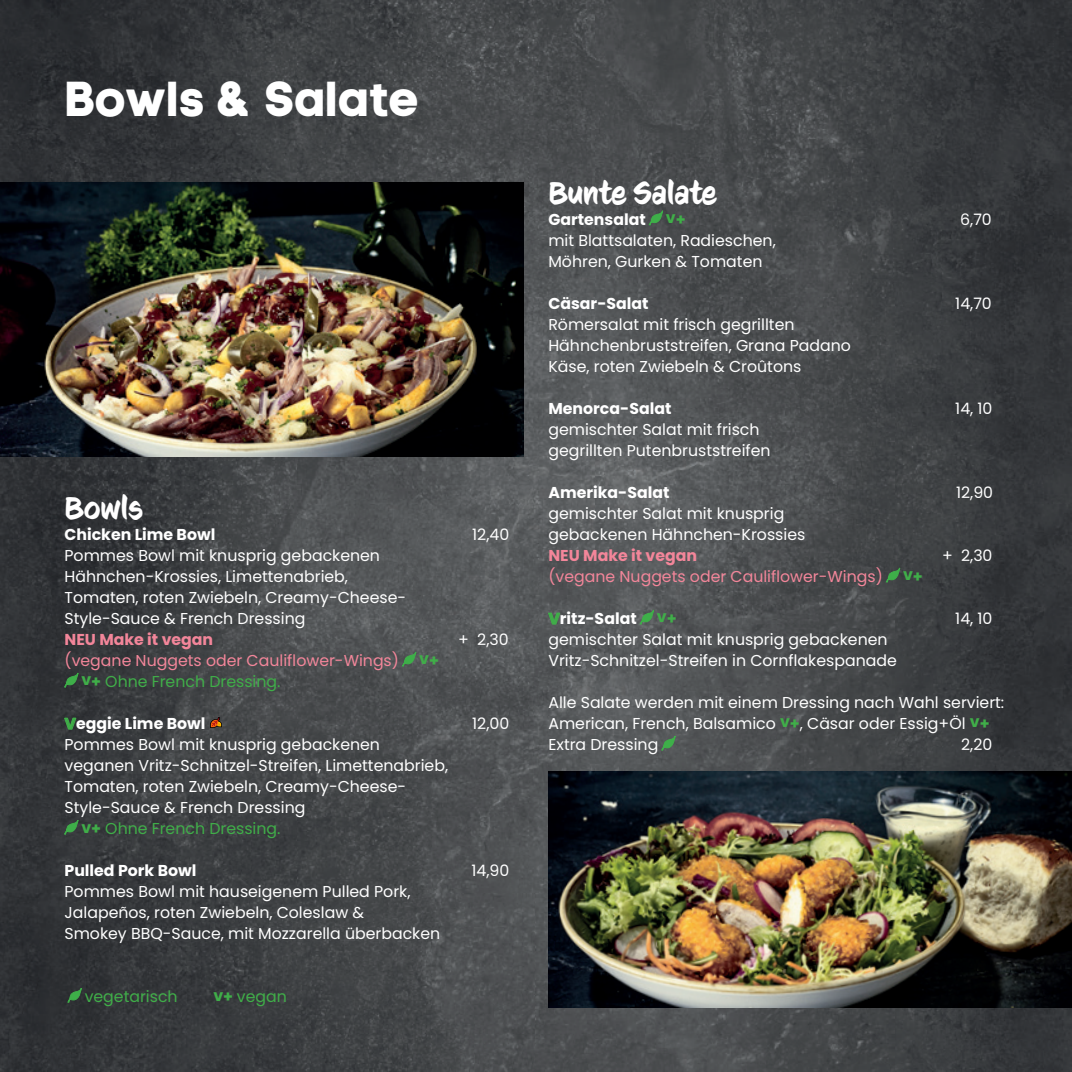
<style>
.page{position:relative;width:1072px;height:1072px;background:#fff}
.page>*{position:absolute;margin:0;border:0;box-sizing:border-box;transform-origin:0 0}
.t1{font:49px "Code Pro Bold LC";color:#fff}
.t2{font:31.5px "CC Sign Language";color:#fff}
.t3{font:15.75px/21px "Poppins";color:#fff}
.t4{font:700 15.75px "Poppins";color:#fff}
.t5{font:15.75px "Poppins";color:#f3869a}
.t6{font:15.75px "Poppins";color:#40ae49}
.t7{font:700 15.75px "Poppins";color:#f3869a}
.t8{font:700 15.75px "Poppins";color:#40ae49}
.s1{font-weight:700}
.s2{color:#40ae49}
.s3{font-weight:700;color:#40ae49}
</style>
<div class="page">
<img style="left:0;top:0;width:1071px;height:1071px">
<img style="left:548px;top:771px;width:523px;height:236px">
<img style="left:0;top:183px;width:523px;height:273px">
<svg style="left:402px;top:652px;width:14px;height:14px"></svg>
<svg style="left:64px;top:673px;width:14px;height:14px"></svg>
<svg style="left:64px;top:820px;width:14px;height:14px"></svg>
<svg style="left:68px;top:988px;width:13px;height:14px"></svg>
<svg style="left:649px;top:211px;width:13px;height:14px"></svg>
<svg style="left:886px;top:568px;width:13px;height:14px"></svg>
<svg style="left:640px;top:610px;width:13px;height:14px"></svg>
<svg style="left:661px;top:736px;width:14px;height:14px"></svg>
<svg style="left:210px;top:717px;width:12px;height:11px"></svg>
<h1 class="t1" style="left:64px;top:69px;width:357px">Bowls &amp; Salate</h1>
<h2 class="t2" style="left:64px;top:491px;width:80px">Bowls</h2>
<p class="t4" style="left:64px;top:525px;width:152px">Chicken Lime Bowl</p>
<p class="t3" style="left:472px;top:524px;width:39px">12,40</p>
<p class="t3" style="left:64px;top:545px;width:343px">Pommes Bowl mit knusprig gebackenen Hähnchen-Krossies, Limettenabrieb, Tomaten, roten Zwiebeln, Creamy-Cheese-Style-Sauce &amp; French Dressing</p>
<p class="t7" style="left:64px;top:630px;width:150px">NEU Make it vegan</p>
<p class="t3" style="left:458px;top:629px;width:52px">+ 2,30</p>
<p class="t5" style="left:64px;top:651px;width:336px">(vegane Nuggets oder Cauliflower-Wings)</p>
<p class="t8" style="left:419px;top:650px;width:21px">v+</p>
<p class="t6" style="left:81px;top:672px;width:201px"><span class="s1">v+</span> Ohne French Dressing.</p>
<p class="t4" style="left:64px;top:714px;width:142px"><span class="s2">V</span>eggie Lime Bowl</p>
<p class="t3" style="left:472px;top:713px;width:38px">12,00</p>
<p class="t3" style="left:64px;top:734px;width:317px">Pommes Bowl mit knusprig gebackenen</p>
<p class="t3" style="left:64px;top:755px;width:385px">veganen Vritz-Schnitzel-Streifen, Limettenabrieb,</p>
<p class="t3" style="left:64px;top:776px;width:343px">Tomaten, roten Zwiebeln, Creamy-Cheese-</p>
<p class="t3" style="left:64px;top:797px;width:242px">Style-Sauce &amp; French Dressing</p>
<p class="t6" style="left:81px;top:819px;width:201px"><span class="s1">v+</span> Ohne French Dressing.</p>
<p class="t4" style="left:64px;top:861px;width:133px">Pulled Pork Bowl</p>
<p class="t3" style="left:471px;top:860px;width:39px">14,90</p>
<p class="t3" style="left:64px;top:881px;width:377px">Pommes Bowl mit hauseigenem Pulled Pork,<br>Jalapeños, roten Zwiebeln, Coleslaw &amp;<br>Smokey BBQ-Sauce, mit Mozzarella überbacken</p>
<p class="t6" style="left:85px;top:987px;width:95px">vegetarisch</p>
<p class="t6" style="left:213px;top:987px;width:75px"><span class="s1">v+</span> vegan</p>
<h2 class="t2" style="left:548px;top:176px;width:170px">Bunte Salate</h2>
<p class="t4" style="left:548px;top:210px;width:99px">Gartensalat</p>
<p class="t8" style="left:666px;top:209px;width:21px">v+</p>
<p class="t3" style="left:960px;top:209px;width:33px">6,70</p>
<p class="t3" style="left:548px;top:230px;width:229px">mit Blattsalaten, Radieschen,<br>Möhren, Gurken &amp; Tomaten</p>
<p class="t4" style="left:548px;top:294px;width:102px">Cäsar-Salat</p>
<p class="t3" style="left:955px;top:293px;width:38px">14,70</p>
<p class="t3" style="left:548px;top:314px;width:304px">Römersalat mit frisch gegrillten<br>Hähnchenbruststreifen, Grana Padano<br>Käse, roten Zwiebeln &amp; Croûtons</p>
<p class="t4" style="left:548px;top:399px;width:125px">Menorca-Salat</p>
<p class="t3" style="left:955px;top:398px;width:39px">14, 10</p>
<p class="t3" style="left:548px;top:419px;width:224px">gemischter Salat mit frisch gegrillten Putenbruststreifen</p>
<p class="t4" style="left:548px;top:483px;width:123px">Amerika-Salat</p>
<p class="t3" style="left:956px;top:482px;width:39px">12,90</p>
<p class="t3" style="left:548px;top:503px;width:258px">gemischter Salat mit knusprig gebackenen Hähnchen-Krossies</p>
<p class="t7" style="left:548px;top:546px;width:150px">NEU Make it vegan</p>
<p class="t3" style="left:942px;top:545px;width:52px">+ 2,30</p>
<p class="t5" style="left:548px;top:567px;width:336px">(vegane Nuggets oder Cauliflower-Wings)</p>
<p class="t8" style="left:903px;top:566px;width:21px">v+</p>
<p class="t4" style="left:548px;top:609px;width:90px"><span class="s2">V</span>ritz-Salat</p>
<p class="t8" style="left:657px;top:608px;width:21px">v+</p>
<p class="t3" style="left:955px;top:608px;width:39px">14, 10</p>
<p class="t3" style="left:548px;top:629px;width:350px">gemischter Salat mit knusprig gebackenen<br>Vritz-Schnitzel-Streifen in Cornflakespanade</p>
<p class="t3" style="left:548px;top:692px;width:457px">Alle Salate werden mit einem Dressing nach Wahl serviert:<br>American, French, Balsamico <span class="s3">v+</span>, Cäsar oder Essig+Öl <span class="s3">v+<br></span>Extra Dressing</p>
<p class="t3" style="left:961px;top:734px;width:33px">2,20</p>
</div>
